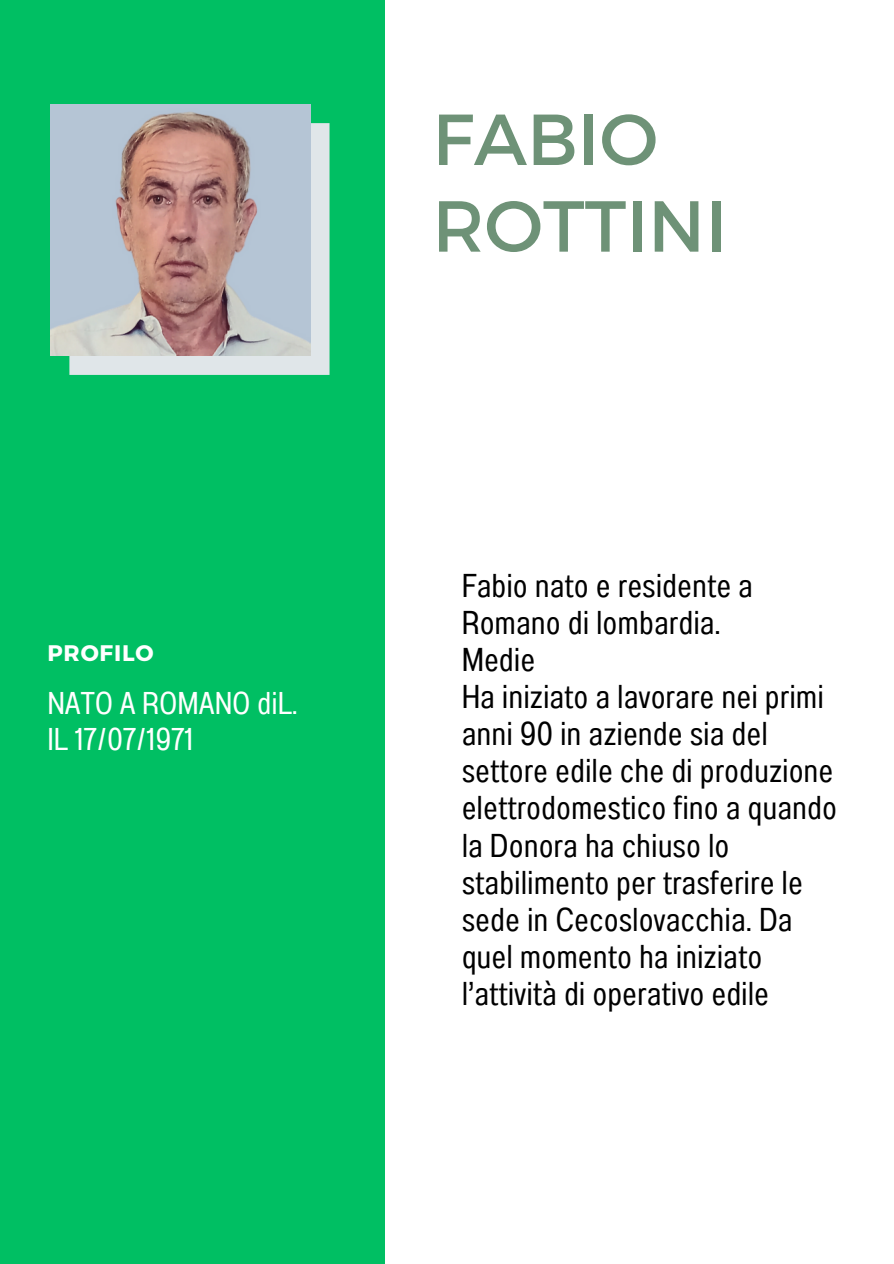
<style>
.page{position:relative;width:894px;height:1264px;background:#fff}
.page>*{position:absolute;margin:0;border:0;box-sizing:border-box;transform-origin:0 0}
.t1{font:72px/86.7px "Montserrat";color:#6e9277}
.t2{font:33px/37.2px "Anantason Wd 62";color:#000}
.t3{font:31.5px/36px "Anantason Wd 62";color:#fff}
.t4{font:700 22.5px "Montserrat";letter-spacing:.04em;color:#fff}
</style>
<div class="page">
<div style="left:0;top:0;width:384px;height:1263px;background:#00bf63"></div>
<div style="left:69px;top:123px;width:260px;height:252px;background:#e0e6e9"></div>
<img style="left:50px;top:104px;width:260px;height:252px">
<h2 class="t4" style="left:47px;top:638px;width:108px">PROFILO</h2>
<h1 class="t3" style="left:47px;top:684px;width:252px">NATO A ROMANO diL.<br>IL 17/07/1971</h1>
<p class="t1" style="left:432px;top:92px;width:296px">FABIO<br>ROTTINI</p>
<h2 class="t2" style="left:461px;top:566px;width:376px">Fabio nato e residente a<br>Romano di lombardia.<br>Medie<br>Ha iniziato a lavorare nei primi anni 90 in aziende sia del settore edile che di produzione elettrodomestico fino a quando la Donora ha chiuso lo stabilimento per trasferire le sede in Cecoslovacchia. Da quel momento ha iniziato l’attività di operativo edile</h2>
</div>
